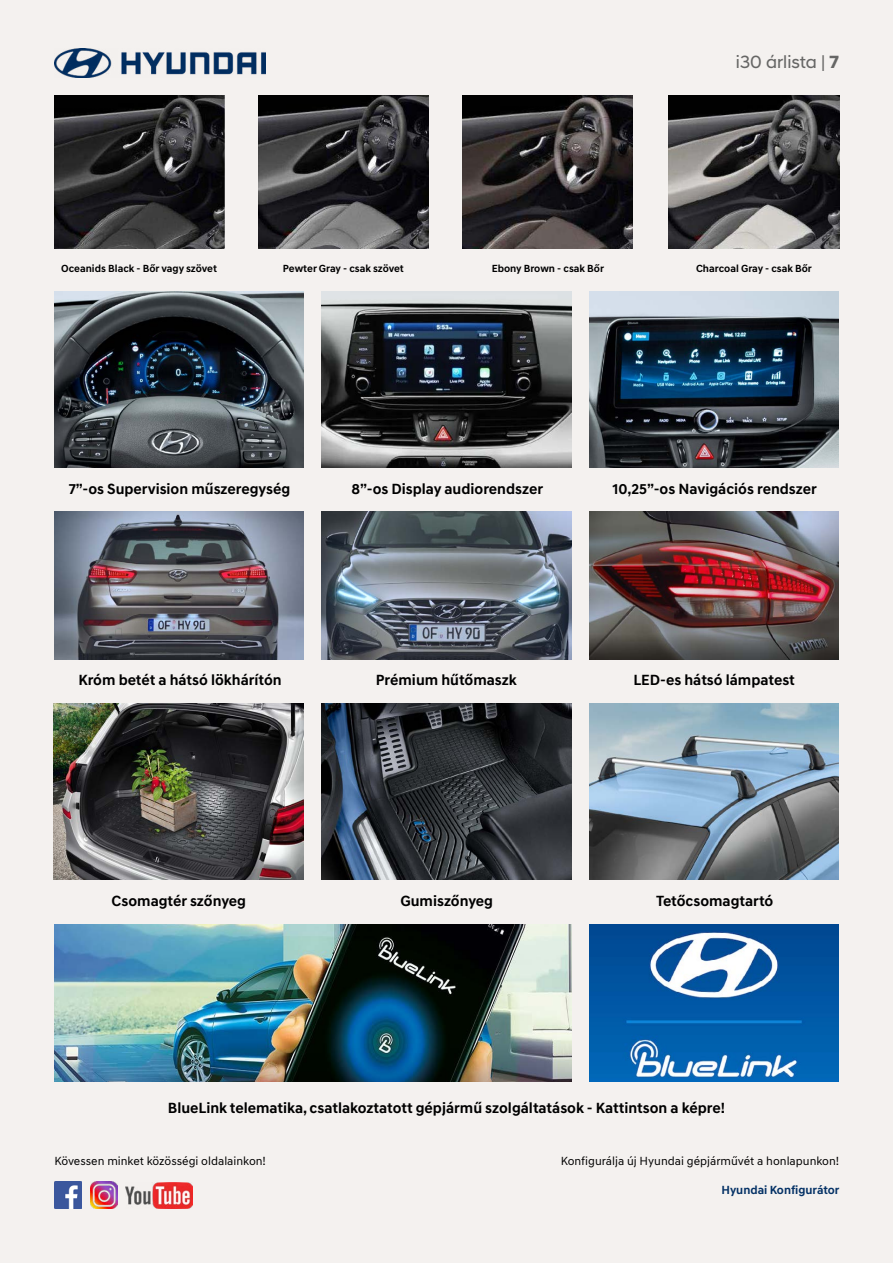
<style>
.page{position:relative;width:893px;height:1263px;background:#f4f1ef}
.page>*{position:absolute;margin:0;border:0;box-sizing:border-box;transform-origin:0 0}
.t1{font:18px "Hyundai Sans Head";color:#666665}
.t2{font:700 15px "Hyundai Sans Text";color:#000}
.t3{font:12px "Hyundai Sans Text";color:#000}
.t4{font:700 12px "Hyundai Sans Text";color:#053266}
.t5{font:700 10.5px "Hyundai Sans Text";color:#000}
.s1{font-weight:700}
</style>
<div class="page">
<img style="left:54px;top:48px;width:212px;height:29px">
<img style="left:589px;top:512px;width:250px;height:147px">
<img style="left:322px;top:512px;width:249px;height:147px">
<img style="left:54px;top:512px;width:250px;height:147px">
<img style="left:54px;top:291px;width:250px;height:177px">
<img style="left:322px;top:291px;width:249px;height:177px">
<img style="left:589px;top:291px;width:250px;height:177px">
<img style="left:54px;top:96px;width:170px;height:152px">
<img style="left:258px;top:96px;width:171px;height:152px">
<img style="left:463px;top:96px;width:170px;height:152px">
<img style="left:54px;top:703px;width:250px;height:176px">
<img style="left:322px;top:703px;width:249px;height:176px">
<img style="left:589px;top:703px;width:250px;height:176px">
<img style="left:54px;top:1181px;width:27px;height:28px">
<img style="left:90px;top:1181px;width:27px;height:28px">
<img style="left:126px;top:1182px;width:67px;height:27px">
<img style="left:669px;top:96px;width:170px;height:152px">
<img style="left:54px;top:924px;width:517px;height:158px">
<img style="left:589px;top:924px;width:250px;height:158px">
<p class="t1" style="left:736px;top:51px;width:105px">i30 árlista | <span class="s1">7</span></p>
<p class="t5" style="left:61px;top:261px;width:157px">Oceanids Black - Bőr vagy szövet</p>
<p class="t5" style="left:283px;top:262px;width:122px">Pewter Gray - csak szövet</p>
<p class="t5" style="left:492px;top:262px;width:114px">Ebony Brown - csak Bőr</p>
<p class="t5" style="left:696px;top:262px;width:117px">Charcoal Gray - csak Bőr</p>
<p class="t2" style="left:69px;top:480px;width:223px">7”-os Supervision műszeregység</p>
<p class="t2" style="left:352px;top:480px;width:193px">8”-os Display audiorendszer</p>
<p class="t2" style="left:612px;top:480px;width:206px">10,25”-os Navigációs rendszer</p>
<p class="t2" style="left:78px;top:671px;width:205px">Króm betét a hátsó lökhárítón</p>
<p class="t2" style="left:376px;top:671px;width:142px">Prémium hűtőmaszk</p>
<p class="t2" style="left:633px;top:671px;width:163px">LED-es hátsó lámpatest</p>
<p class="t2" style="left:112px;top:892px;width:136px">Csomagtér szőnyeg</p>
<p class="t2" style="left:400px;top:892px;width:94px">Gumiszőnyeg</p>
<p class="t2" style="left:656px;top:892px;width:119px">Tetőcsomagtartó</p>
<p class="t2" style="left:168px;top:1099px;width:559px">BlueLink telematika, csatlakoztatott gépjármű szolgáltatások - Kattintson a képre!</p>
<p class="t3" style="left:54px;top:1154px;width:213px">Kövessen minket közösségi oldalainkon!</p>
<p class="t3" style="left:561px;top:1154px;width:280px">Konfigurálja új Hyundai gépjárművét a honlapunkon!</p>
<p class="t4" style="left:721px;top:1182px;width:120px">Hyundai Konfigurátor</p>
</div>
